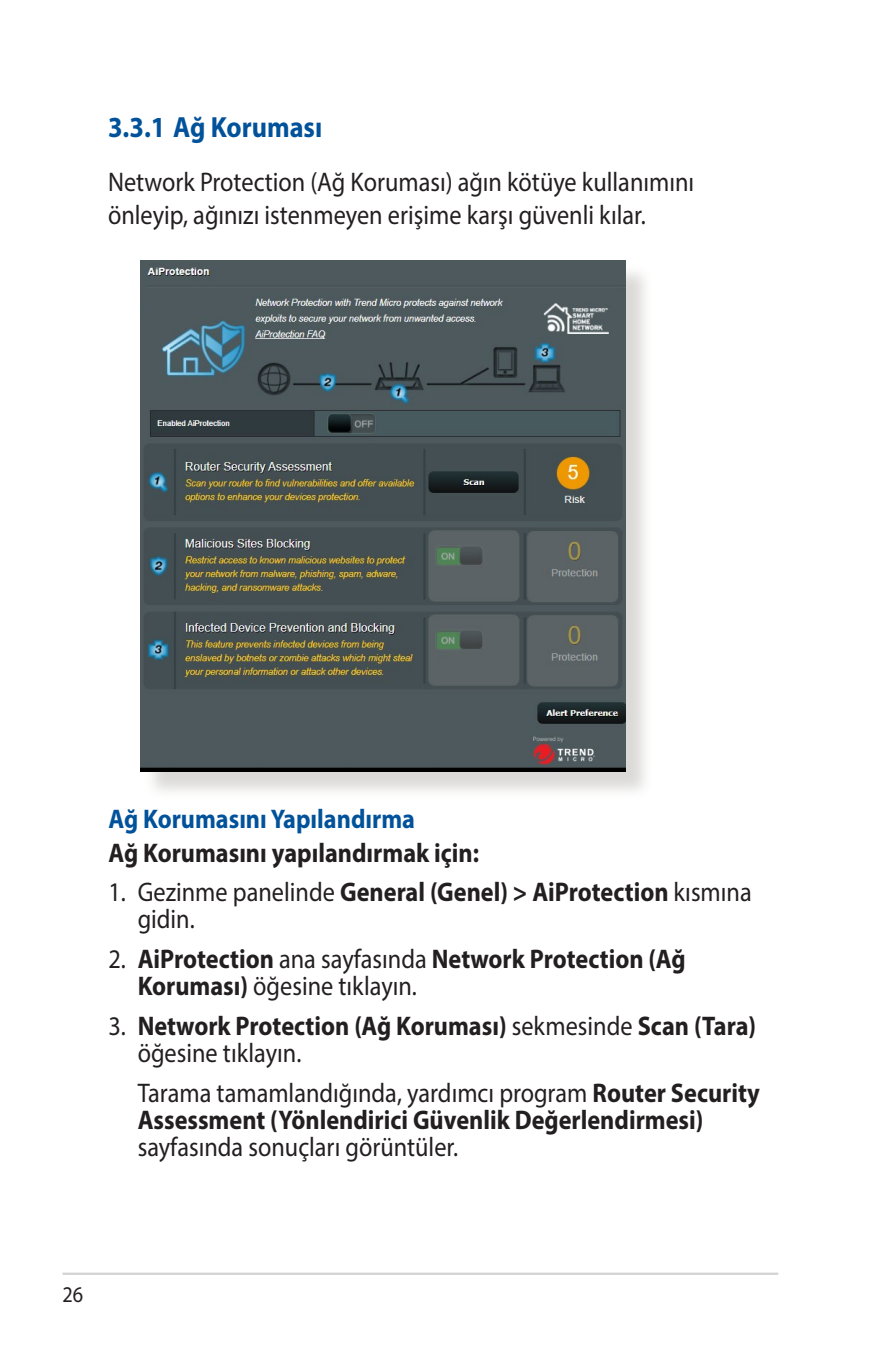
<style>
.page{position:relative;width:893px;height:1346px;background:#fff}
.page>*{position:absolute;margin:0;border:0;box-sizing:border-box;transform-origin:0 0}
.t1{font:700 29.25px "Myriad Pro";color:#01529a;scale:.9 1}
.t2{font:700 27px/27px "Myriad Pro";color:#231f20;scale:.9 1}
.t3{font:27px/32.4px "Myriad Pro";color:#231f20;scale:.9 1}
.t4{font:700 27px "Myriad Pro";color:#01529a;scale:.9 1}
.t5{font:22.5px "Myriad Pro";color:#231f20;scale:.9 1}
.s1{font-weight:700}
.s2{font-weight:400}
</style>
<div class="page">
<hr style="left:63px;top:1272px;width:715px;height:3px;background:#d1d2d4">
<div style="left:144px;top:264px;width:510px;height:536px;background:#cfcecb;opacity:.75"></div>
<img style="left:140px;top:260px;width:486px;height:512px">
<p class="t1" style="left:108px;top:108px;width:240px">3.3.1 Ağ Koruması</p>
<p class="t3" style="left:108px;top:166px;width:653px">Network Protection (Ağ Koruması) ağın kötüye kullanımını önleyip, ağınızı istenmeyen erişime karşı güvenli kılar.</p>
<p class="t4" style="left:108px;top:801px;width:342px">Ağ Korumasını Yapılandırma</p>
<p class="t2" style="left:108px;top:838px;width:413px">Ağ Korumasını yapılandırmak için:</p>
<p class="t3" style="left:138px;top:878px;width:684px;line-height:27px;text-indent:-29px">1. Gezinme panelinde <span class="s1">General (Genel) &gt; AiProtection</span> kısmına gidin.</p>
<p class="t2" style="left:138px;top:945px;width:610px;text-indent:-29px"><span class="s2">2.</span> AiProtection <span class="s2">ana sayfasında</span> Network Protection (Ağ<br>Koruması) <span class="s2">öğesine tıklayın.</span></p>
<p class="t2" style="left:138px;top:1011px;width:689px;text-indent:-29px"><span class="s2">3.</span> Network Protection (Ağ Koruması) <span class="s2">sekmesinde</span> Scan (Tara) <span class="s2">öğesine tıklayın.</span></p>
<p class="t2" style="left:138px;top:1078px;width:693px"><span class="s2">Tarama tamamlandığında, yardımcı program</span> Router Security<br>Assessment (Yönlendirici Güvenlik Değerlendirmesi)</p>
<p class="t3" style="left:138px;top:1130px;width:358px">sayfasında sonuçları görüntüler.</p>
<p class="t5" style="left:63px;top:1281px;width:25px">26</p>
</div>
